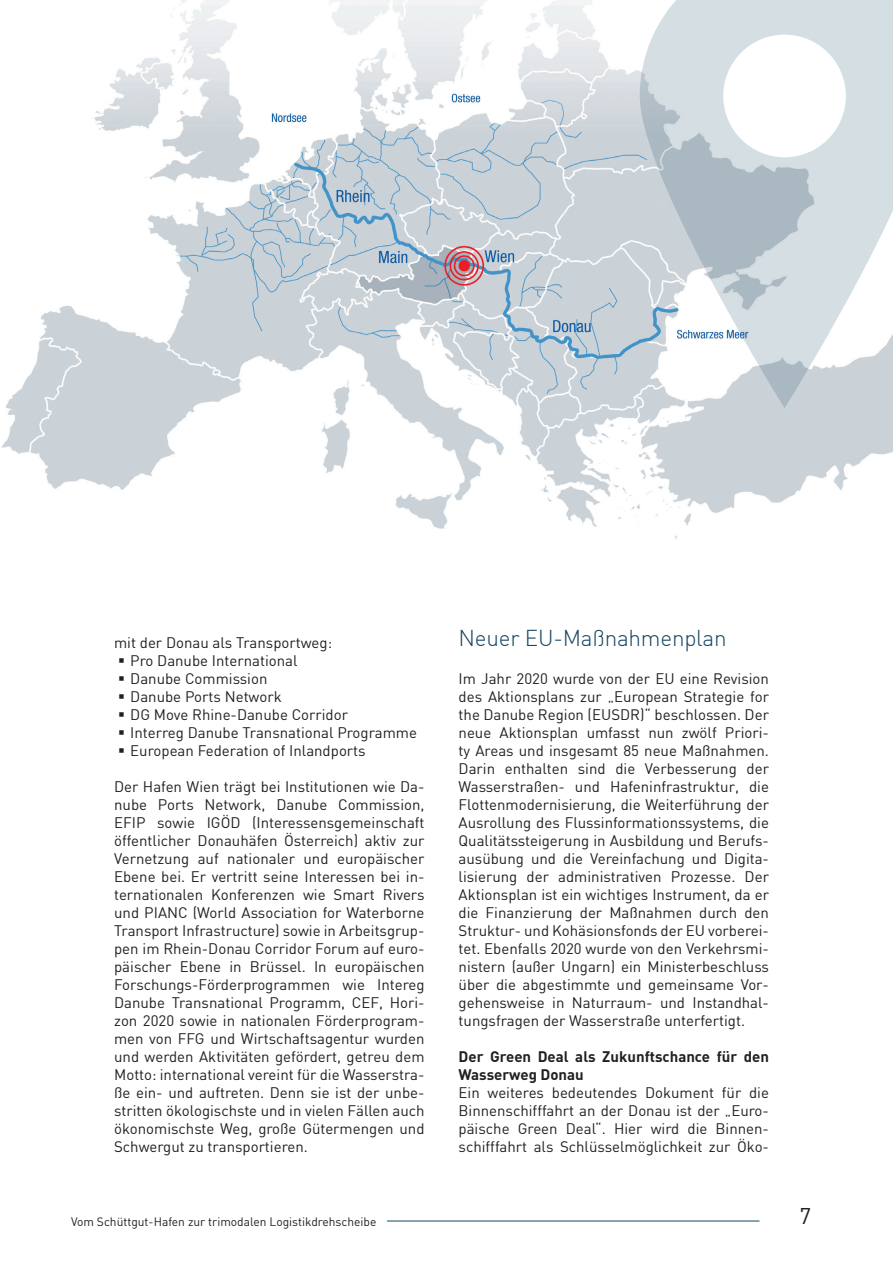
<style>
.page{position:relative;width:893px;height:1263px;background:#fff}
.page>*{position:absolute;margin:0;border:0;box-sizing:border-box;transform-origin:0 0}
.t1{font:300 22.5px "DIN";letter-spacing:-.01em;color:#16445f}
.t2{font:22.5px "DIN";color:#231f20}
.t3{font:15px/18px "DIN";color:#231f20;text-align:justify}
.t4{font:700 15px/18px "DIN";color:#231f20}
.t5{font:12px "DIN";color:#231f20}
</style>
<div class="page">
<hr style="left:387px;top:1220px;width:372px;height:1px;background:#16445f">
<img style="left:2px;top:0;width:891px;height:539px">
<svg style="left:640px;top:0;width:253px;height:408px"></svg>
<p class="t3" style="left:130px;top:633px;width:288px;text-align:left;text-indent:-16px">mit der Donau als Transportweg:<br>Pro Danube International<br>Danube Commission<br>Danube Ports Network<br>DG Move Rhine-Danube Corridor<br>Interreg Danube Transnational Programme<br>European Federation of Inlandports</p>
<p class="t3" style="left:114px;top:777px;width:312px">Der Hafen Wien trägt bei Institutionen wie Da&shy;nube Ports Network, Danube Commission, EFIP sowie IGÖD (Interessensgemeinschaft öffentlicher Donauhäfen Österreich) aktiv zur Vernetzung auf nationaler und europäischer Ebene bei. Er vertritt seine Interessen bei in&shy;ternationalen Konferenzen wie Smart Rivers und PIANC (World Association for Waterborne Transport Infrastructure) sowie in Arbeitsgrup&shy;pen im Rhein-Donau Corridor Forum auf euro&shy;päischer Ebene in Brüssel. In europäischen Forschungs-Förderprogrammen wie Intereg Danube Transnational Programm, CEF, Hori&shy;zon 2020 sowie in nationalen Förderprogram&shy;men von FFG und Wirtschaftsagentur wurden und werden Aktivitäten gefördert, getreu dem Motto: international vereint für die Wasserstra&shy;ße ein- und auftreten. Denn sie ist der unbe&shy;stritten ökologischste und in vielen Fällen auch ökonomischste Weg, große Gütermengen und Schwergut zu transportieren.</p>
<h1 class="t1" style="left:459px;top:624px;width:270px">Neuer EU-Maßnahmenplan</h1>
<p class="t3" style="left:459px;top:669px;width:312px">Im Jahr 2020 wurde von der EU eine Revision des Aktionsplans zur „European Strategie for the Danube Region (EUSDR)“ beschlossen. Der neue Aktionsplan umfasst nun zwölf Priori&shy;ty Areas und insgesamt 85 neue Maßnahmen.<br>Darin enthalten sind die Verbesserung der Wasserstraßen- und Hafeninfrastruktur, die Flottenmodernisierung, die Weiterführung der Ausrollung des Flussinformationssystems, die Qualitätssteigerung in Ausbildung und Berufs&shy;ausübung und die Vereinfachung und Digita&shy;lisierung der administrativen Prozesse. Der Aktionsplan ist ein wichtiges Instrument, da er die Finanzierung der Maßnahmen durch den Struktur- und Kohäsionsfonds der EU vorberei&shy;tet. Ebenfalls 2020 wurde von den Verkehrsmi&shy;nistern (außer Ungarn) ein Ministerbeschluss über die abgestimmte und gemeinsame Vor&shy;gehensweise in Naturraum- und Instandhal&shy;tungsfragen der Wasserstraße unterfertigt.</p>
<p class="t4" style="left:459px;top:1047px;width:312px">Der Green Deal als Zukunftschance für den<br>Wasserweg Donau</p>
<p class="t3" style="left:459px;top:1083px;width:312px">Ein weiteres bedeutendes Dokument für die Binnenschifffahrt an der Donau ist der „Euro&shy;päische Green Deal“. Hier wird die Binnen&shy;schifffahrt als Schlüsselmöglichkeit zur Öko-</p>
<p class="t5" style="left:71px;top:1214px;width:307px">Vom Schüttgut-Hafen zur trimodalen Logistikdrehscheibe</p>
<h1 class="t2" style="left:799px;top:1202px;width:13px">7</h1>
</div>
